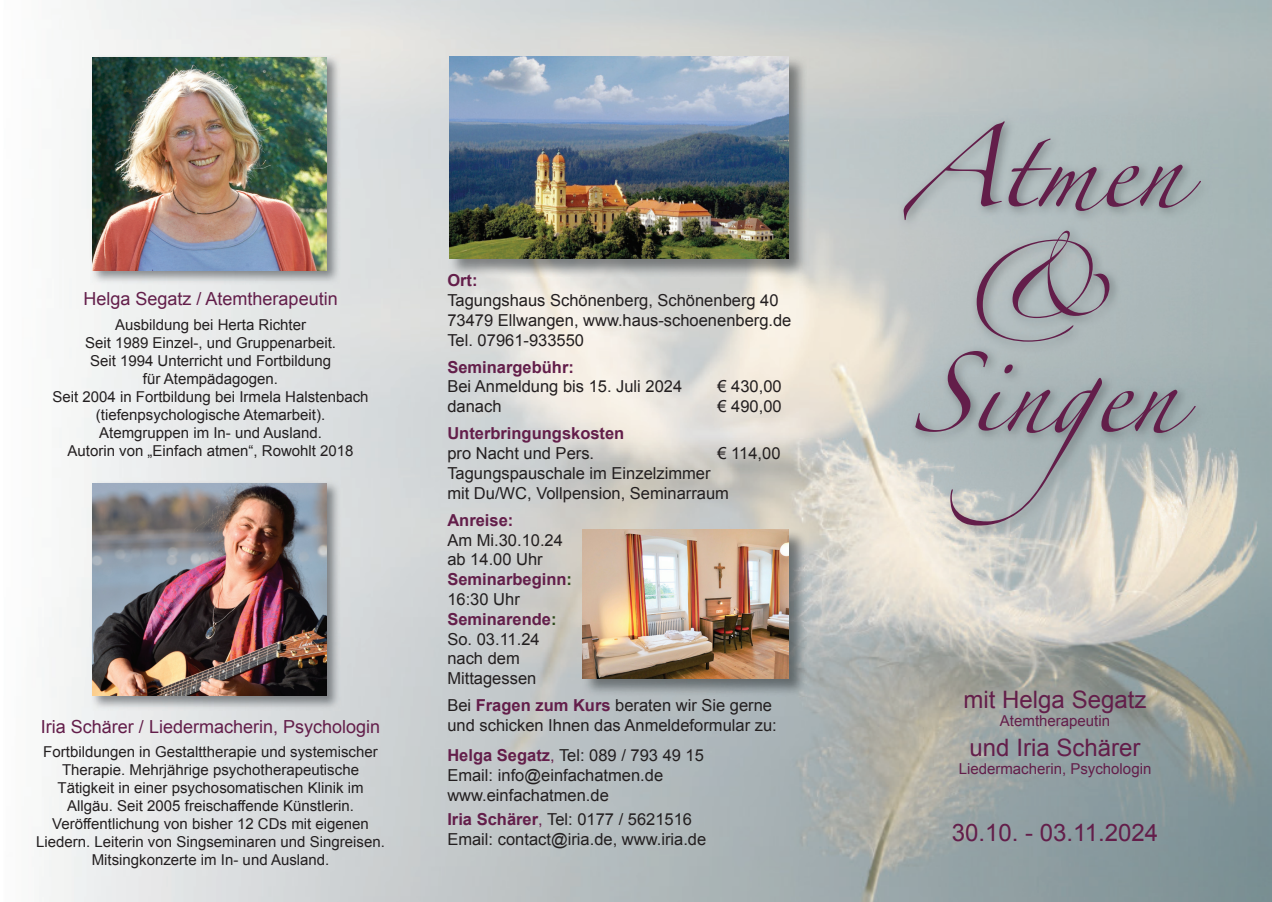
<style>
.page{position:relative;width:1272px;height:902px;background:#fff}
.page>*{position:absolute;margin:0;border:0;box-sizing:border-box;transform-origin:0 0}
.t1{font:72px/112.5px "Zapfino";color:#631e4a;text-align:center}
.t2{font:24px "Arial";color:#631e4a}
.t3{font:18px "Arial";color:#631e4a}
.t4{font:16.5px/19.8px "Arial";color:#231f20}
.t5{font:700 16.5px "Arial";color:#631e4a}
.t6{font:15px/18px "Arial";color:#231f20;text-align:center}
.t7{font:15px "Arial";color:#631e4a}
.s1{font-weight:700;color:#631e4a}
.s2{font-weight:700;color:#2c4919}
.s3{color:#631e4a}
</style>
<div class="page">
<img style="left:39px;top:0;width:1232px;height:901px">
<img style="left:897px;top:116px;width:315px;height:421px">
<img style="left:91px;top:481px;width:249px;height:229px">
<img style="left:93px;top:483px;width:234px;height:212px">
<img style="left:90px;top:55px;width:250px;height:229px">
<img style="left:92px;top:57px;width:234px;height:213px">
<img style="left:449px;top:56px;width:358px;height:221px">
<img style="left:449px;top:57px;width:339px;height:201px">
<img style="left:582px;top:529px;width:224px;height:167px">
<img style="left:583px;top:530px;width:205px;height:148px">
<p class="t3" style="left:83px;top:286px;width:256px">Helga Segatz / Atemtherapeutin</p>
<p class="t6" style="left:52px;top:316px;width:317px">Ausbildung bei Herta Richter<br>Seit 1989 Einzel-, und Gruppenarbeit.<br>Seit 1994 Unterricht und Fortbildung<br>für Atempädagogen.<br>Seit 2004 in Fortbildung bei Irmela Halstenbach (tiefenpsychologische Atemarbeit).<br>Atemgruppen im In- und Ausland.<br>Autorin von „Einfach atmen“, Rowohlt 2018</p>
<p class="t3" style="left:41px;top:715px;width:341px">Iria Schärer / Liedermacherin, Psychologin</p>
<p class="t6" style="left:36px;top:743px;width:350px">Fortbildungen in Gestalttherapie und systemischer Therapie. Mehrjährige psychotherapeutische Tätigkeit in einer psychosomatischen Klinik im Allgäu. Seit 2005 freischaffende Künstlerin.<br>Veröffentlichung von bisher 12 CDs mit eigenen Liedern. Leiterin von Singseminaren und Singreisen.<br>Mitsingkonzerte im In- und Ausland.</p>
<p class="t5" style="left:447px;top:269px;width:32px">Ort:</p>
<p class="t4" style="left:447px;top:290px;width:345px">Tagungshaus Schönenberg, Schönenberg 40<br>73479 Ellwangen, www.haus-schoenenberg.de<br>Tel. 07961-933550</p>
<p class="t5" style="left:447px;top:356px;width:128px">Seminargebühr:</p>
<p class="t4" style="left:447px;top:377px;width:236px">Bei Anmeldung bis 15. Juli 2024</p>
<p class="t4" style="left:717px;top:377px;width:66px">€ 430,00</p>
<p class="t4" style="left:447px;top:396px;width:56px">danach</p>
<p class="t4" style="left:717px;top:396px;width:66px">€ 490,00</p>
<p class="t5" style="left:447px;top:422px;width:178px">Unterbringungskosten</p>
<p class="t4" style="left:447px;top:443px;width:148px">pro Nacht und Pers.</p>
<p class="t4" style="left:717px;top:443px;width:64px">€ 114,00</p>
<p class="t4" style="left:447px;top:463px;width:283px">Tagungspauschale im Einzelzimmer mit Du/WC, Vollpension, Seminarraum</p>
<p class="t5" style="left:447px;top:509px;width:68px">Anreise:</p>
<p class="t4" style="left:447px;top:530px;width:126px">Am Mi.30.10.24 ab 14.00 Uhr<br><span class="s1">Seminarbeginn</span><span class="s2">:<br></span>16:30 Uhr<br><span class="s1">Seminarende</span><span class="s2">:<br></span>So. 03.11.24 nach dem<br>Mittagessen</p>
<p class="t4" style="left:447px;top:695px;width:331px">Bei <span class="s1">Fragen zum Kurs</span> beraten wir Sie gerne und schicken Ihnen das Anmeldeformular zu:</p>
<p class="t4" style="left:447px;top:745px;width:258px"><span class="s1">Helga Segatz</span><span class="s3">,</span> Tel: 089 / 793 49 15<br>Email: info@einfachatmen.de www.einfachatmen.de</p>
<p class="t4" style="left:447px;top:809px;width:260px"><span class="s1">Iria Schärer</span><span class="s3">,</span> Tel: 0177 / 5621516<br>Email: contact@iria.de, www.iria.de</p>
<h1 class="t1" style="left:905px;top:124px;width:297px">Atmen &amp;<br>Singen</h1>
<h2 class="t2" style="left:963px;top:683px;width:184px">mit Helga Segatz</h2>
<p class="t7" style="left:999px;top:710px;width:112px">Atemtherapeutin</p>
<h2 class="t2" style="left:969px;top:731px;width:172px">und Iria Schärer</h2>
<p class="t7" style="left:958px;top:758px;width:194px">Liedermacherin, Psychologin</p>
<h2 class="t2" style="left:951px;top:817px;width:208px">30.10. - 03.11.2024</h2>
</div>
